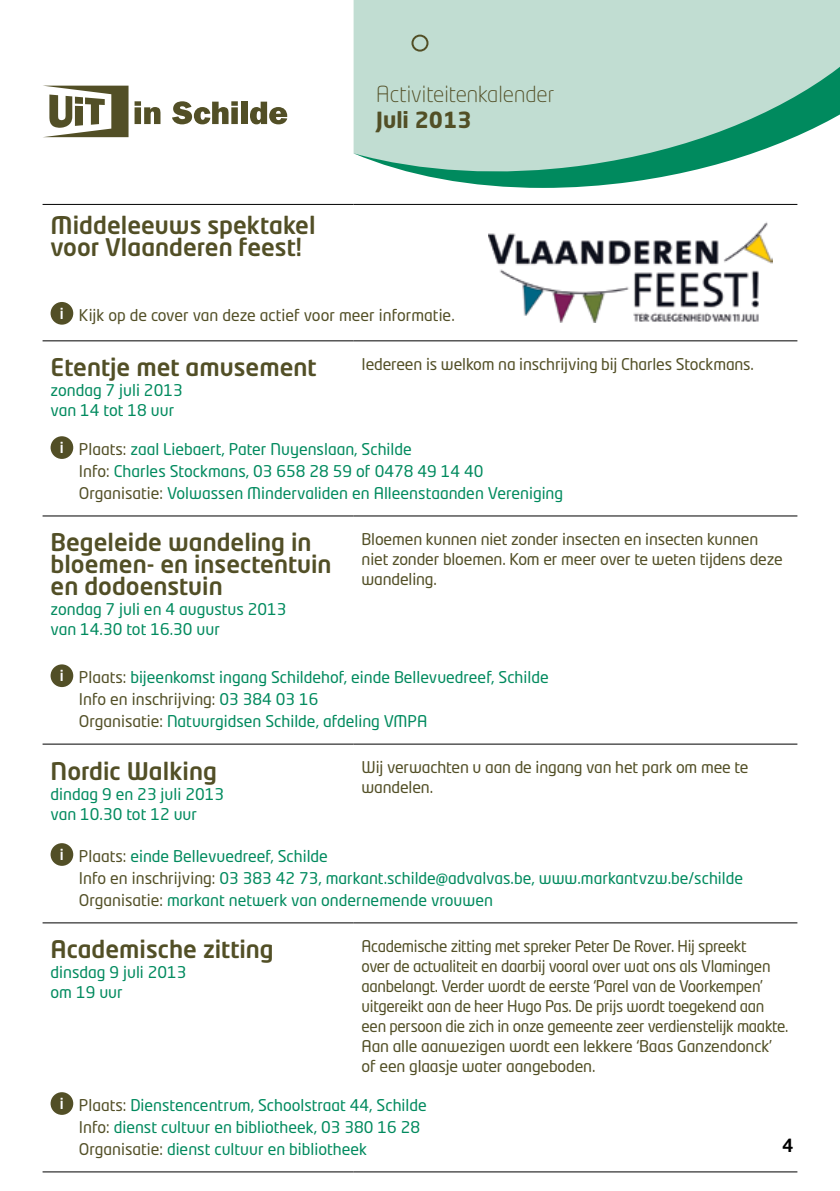
<style>
.page{position:relative;width:840px;height:1191px;background:#fff}
.page>*{position:absolute;margin:0;border:0;box-sizing:border-box;transform-origin:0 0}
.t1{font:500 24px/22px "Neo Tech Std";color:#524f26}
.t2{font:300 22px "Neo Tech Std";color:#524f26}
.t3{font:700 22px "Neo Tech Std";color:#524f26}
.t4{font:500 18px "Neo Tech Std";color:#000}
.t5{font:16px/22px "Neo Tech Std";color:#008a5e}
.t6{font:16px/20px "Neo Tech Std";letter-spacing:-.02em;color:#524f26;scale:.96 1}
.t7{font:16px/20px "Neo Tech Std";letter-spacing:-.02em;color:#524f26}
.t8{font:16px "Neo Tech Std";color:#524f26}
.s1{font-weight:500;font-size:14.6px;color:#fff}
.s2{color:#524f26}
</style>
<div class="page">
<svg style="left:44px;top:86px;width:84px;height:51px"></svg>
<svg style="left:134px;top:101px;width:26px;height:23px"></svg>
<svg style="left:172px;top:101px;width:66px;height:23px"></svg>
<div style="left:241px;top:102px;width:6px;height:22px;background:#524f26"></div>
<svg style="left:250px;top:102px;width:37px;height:22px"></svg>
<svg style="left:353px;top:0;width:486px;height:188px;background:#b0d6c9"></svg>
<div style="left:411px;top:35px;width:17px;height:17px;border:2px solid #524f26;border-radius:50%"></div>
<hr style="left:43px;top:204px;width:310px;height:1px;background:#000">
<hr style="left:353px;top:204px;width:444px;height:1px;background:#000">
<hr style="left:43px;top:340px;width:310px;height:1px;background:#000">
<hr style="left:353px;top:340px;width:444px;height:1px;background:#000">
<hr style="left:43px;top:515px;width:310px;height:1px;background:#000">
<hr style="left:353px;top:515px;width:444px;height:1px;background:#000">
<hr style="left:43px;top:743px;width:310px;height:1px;background:#000">
<hr style="left:353px;top:743px;width:444px;height:1px;background:#000">
<hr style="left:43px;top:922px;width:310px;height:1px;background:#000">
<hr style="left:353px;top:922px;width:444px;height:1px;background:#000">
<hr style="left:43px;top:1171px;width:310px;height:1px;background:#000">
<hr style="left:353px;top:1171px;width:444px;height:1px;background:#000">
<div style="left:51px;top:302px;width:22px;height:23px;background:#524f26;border-radius:50%"></div>
<div style="left:51px;top:436px;width:22px;height:23px;background:#524f26;border-radius:50%"></div>
<div style="left:51px;top:664px;width:22px;height:23px;background:#524f26;border-radius:50%"></div>
<div style="left:51px;top:843px;width:22px;height:23px;background:#524f26;border-radius:50%"></div>
<div style="left:51px;top:1092px;width:22px;height:22px;background:#524f26;border-radius:50%"></div>
<img style="left:488px;top:222px;width:284px;height:100px">
<h1 class="t1" style="left:51px;top:214px;width:266px">Middeleeuws spektakel voor Vlaanderen feest!</h1>
<h2 class="t2" style="left:376px;top:81px;width:180px">Activiteitenkalender</h2>
<h2 class="t3" style="left:376px;top:106px;width:97px">Juli 2013</h2>
<p class="t8" style="left:60px;top:305px;width:396px"><span class="s1">i</span> Kijk op de cover van deze actief voor meer informatie.</p>
<h1 class="t1" style="left:51px;top:356px;width:267px">Etentje met amusement</h1>
<p class="t5" style="left:51px;top:380px;width:134px;line-height:20px">zondag 7 juli 2013 van 14 tot 18 uur</p>
<p class="t7" style="left:361px;top:354px;width:393px">Iedereen is welkom na inschrijving bij Charles Stockmans.</p>
<p class="t5" style="left:79px;top:438px;width:485px;text-indent:-19px"><span class="s1">i</span> <span class="s2">Plaats:</span> zaal Liebaert, Pater Nuyenslaan, Schilde<br><span class="s2">Info:</span> Charles Stockmans, 03 658 28 59 of 0478 49 14 40<br><span class="s2">Organisatie:</span> Volwassen Mindervaliden en Alleenstaanden Vereniging</p>
<h1 class="t1" style="left:51px;top:531px;width:282px">Begeleide wandeling in bloemen- en insectentuin en dodoenstuin</h1>
<p class="t5" style="left:51px;top:599px;width:237px;line-height:20px">zondag 7 juli en 4 augustus 2013 van 14.30 tot 16.30 uur</p>
<p class="t7" style="left:361px;top:529px;width:422px">Bloemen kunnen niet zonder insecten en insecten kunnen niet zonder bloemen. Kom er meer over te weten tijdens deze wandeling.</p>
<p class="t5" style="left:79px;top:666px;width:471px;text-indent:-19px"><span class="s1">i</span> <span class="s2">Plaats:</span> bijeenkomst ingang Schildehof, einde Bellevuedreef, Schilde<br><span class="s2">Info en inschrijving:</span> 03 384 03 16<br><span class="s2">Organisatie:</span> Natuurgidsen Schilde, afdeling VMPA</p>
<h1 class="t1" style="left:51px;top:759px;width:168px">Nordic Walking</h1>
<p class="t5" style="left:51px;top:783px;width:175px;line-height:20px">dindag 9 en 23 juli 2013 van 10.30 tot 12 uur</p>
<p class="t7" style="left:361px;top:757px;width:388px">Wij verwachten u aan de ingang van het park om mee te wandelen.</p>
<p class="t5" style="left:79px;top:844px;width:665px;text-indent:-19px"><span class="s1">i</span> <span class="s2">Plaats:</span> einde Bellevuedreef, Schilde<br><span class="s2">Info en inschrijving:</span> 03 383 42 73, markant.schilde@advalvas.be, www.markantvzw.be/schilde<br><span class="s2">Organisatie:</span> markant netwerk van ondernemende vrouwen</p>
<h1 class="t1" style="left:51px;top:938px;width:224px">Academische zitting</h1>
<p class="t5" style="left:51px;top:962px;width:137px;line-height:20px">dinsdag 9 juli 2013 om 19 uur</p>
<p class="t6" style="left:361px;top:936px;width:446px">Academische zitting met spreker Peter De Rover. Hij spreekt<br>over de actualiteit en daarbij vooral over wat ons als Vlamingen aanbelangt. Verder wordt de eerste ‘Parel van de Voorkempen’ uitgereikt aan de heer Hugo Pas. De prijs wordt toegekend aan een persoon die zich in onze gemeente zeer verdienstelijk maakte.<br>Aan alle aanwezigen wordt een lekkere ‘Baas Ganzendonck’ of een glaasje water aangeboden.</p>
<p class="t5" style="left:79px;top:1093px;width:349px;text-indent:-19px"><span class="s1">i</span> <span class="s2">Plaats:</span> Dienstencentrum, Schoolstraat 44, Schilde<br><span class="s2">Info:</span> dienst cultuur en bibliotheek, 03 380 16 28<br><span class="s2">Organisatie:</span> dienst cultuur en bibliotheek</p>
<p class="t4" style="left:781px;top:1133px;width:13px">4</p>
</div>
